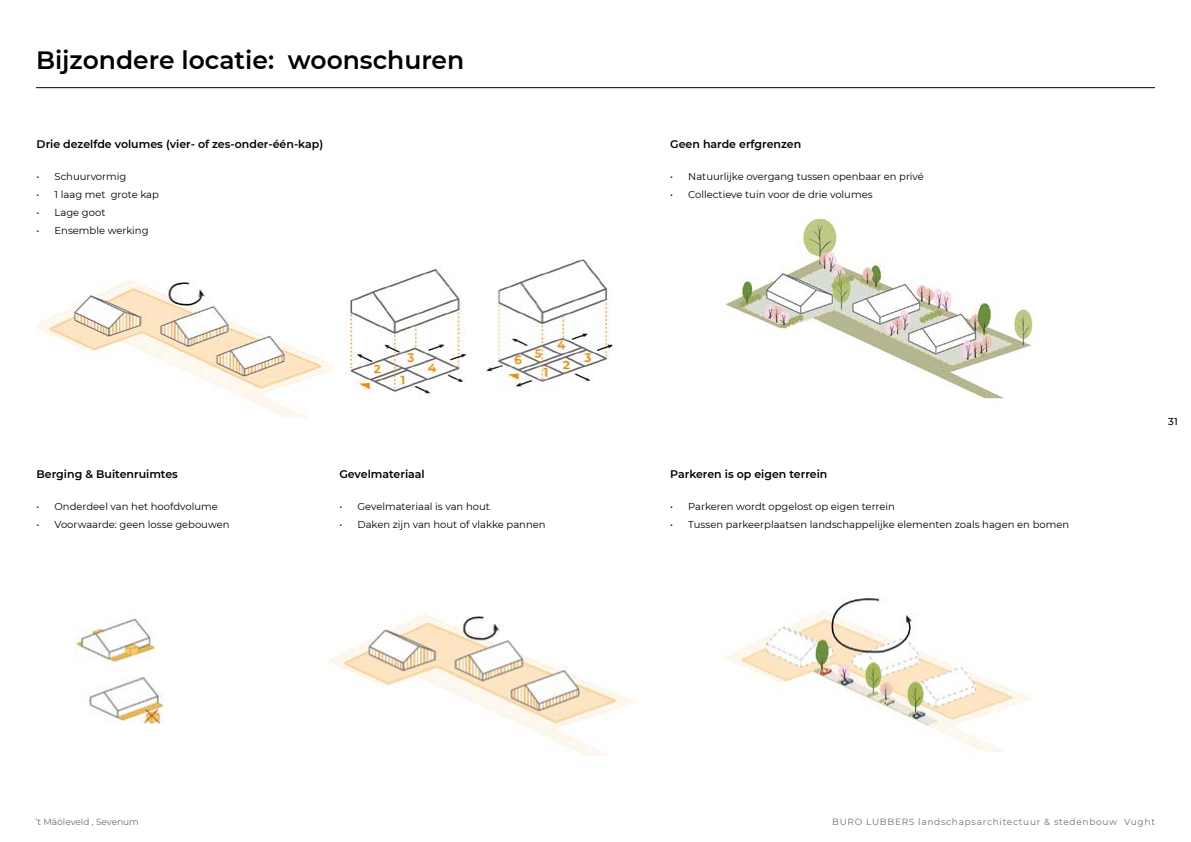
<style>
.page{position:relative;width:1191px;height:842px;background:#fff}
.page>*{position:absolute;margin:0;border:0;box-sizing:border-box;transform-origin:0 0}
.t1{font:600 25px "Montserrat";color:#000}
.t2{font:600 11px "Montserrat";color:#000}
.t3{font:10px "Montserrat";color:#000}
.t4{font:500 10px "Montserrat";color:#000}
.t5{font:9px "Montserrat";letter-spacing:.08em;color:#706f6f}
.t6{font:9px "Montserrat";color:#706f6f}
</style>
<div class="page">
<hr style="left:36px;top:87px;width:1119px;height:1px;background:#000">
<img style="left:37px;top:280px;width:295px;height:137px">
<img style="left:725px;top:217px;width:312px;height:185px">
<img style="left:328px;top:614px;width:305px;height:142px">
<img style="left:74px;top:618px;width:95px;height:107px">
<img style="left:725px;top:597px;width:307px;height:155px">
<img style="left:345px;top:257px;width:272px;height:140px">
<h1 class="t1" style="left:36px;top:43px;width:430px">Bijzondere locatie: woonschuren</h1>
<p class="t2" style="left:37px;top:136px;width:288px">Drie dezelfde volumes (vier- of zes-onder-één-kap)</p>
<p class="t3" style="left:37px;top:170px;width:91px">• Schuurvormig</p>
<p class="t3" style="left:37px;top:188px;width:124px">• 1 laag met grote kap</p>
<p class="t3" style="left:37px;top:206px;width:70px">• Lage goot</p>
<p class="t3" style="left:37px;top:224px;width:114px">• Ensemble werking</p>
<p class="t2" style="left:37px;top:467px;width:143px">Berging &amp; Buitenruimtes</p>
<p class="t3" style="left:37px;top:500px;width:183px">• Onderdeel van het hoofdvolume</p>
<p class="t3" style="left:37px;top:518px;width:194px">• Voorwaarde: geen losse gebouwen</p>
<p class="t2" style="left:339px;top:467px;width:87px">Gevelmateriaal</p>
<p class="t3" style="left:339px;top:500px;width:152px">• Gevelmateriaal is van hout</p>
<p class="t3" style="left:339px;top:518px;width:208px">• Daken zijn van hout of vlakke pannen</p>
<p class="t2" style="left:670px;top:136px;width:132px">Geen harde erfgrenzen</p>
<p class="t3" style="left:670px;top:170px;width:255px">• Natuurlijke overgang tussen openbaar en privé</p>
<p class="t3" style="left:670px;top:188px;width:204px">• Collectieve tuin voor de drie volumes</p>
<p class="t2" style="left:670px;top:467px;width:159px">Parkeren is op eigen terrein</p>
<p class="t3" style="left:670px;top:500px;width:226px">• Parkeren wordt opgelost op eigen terrein</p>
<p class="t3" style="left:670px;top:518px;width:400px">• Tussen parkeerplaatsen landschappelijke elementen zoals hagen en bomen</p>
<p class="t4" style="left:1168px;top:414px;width:11px">31</p>
<p class="t6" style="left:35px;top:815px;width:105px">’t Mäöleveld , Sevenum</p>
<p class="t5" style="left:832px;top:815px;width:324px">BURO LUBBERS landschapsarchitectuur &amp; stedenbouw Vught</p>
</div>
